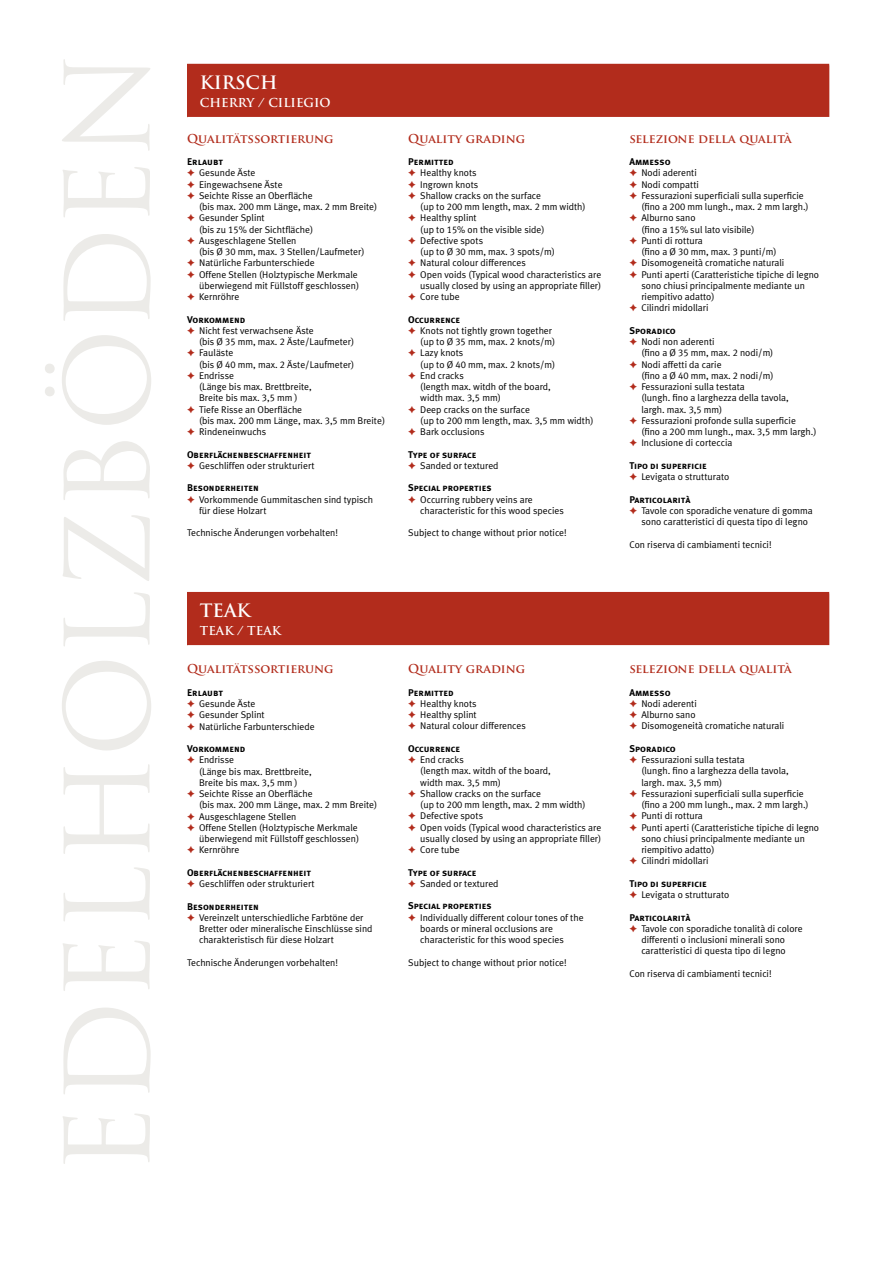
<style>
.page{position:relative;width:893px;height:1263px;background:#fff}
.page>*{position:absolute;margin:0;border:0;box-sizing:border-box;transform-origin:0 0}
.t1{font:114px "Trajan Pro";color:#ecebe8}
.t2{font:700 18px "Trajan Pro";color:#fff}
.t3{font:700 12px "Trajan Pro";letter-spacing:-.035em;color:#b22c1c}
.t4{font:700 12px "Trajan Pro";color:#fff}
.t5{font:9.75px/11.2px "Meta Plus Normal";color:#000}
.t6{font:9.75px "Meta Plus Bold Caps";color:#000}
.s1{font-family:"Meta Plus Normal Caps"}
</style>
<div class="page">
<div style="left:187px;top:65px;width:642px;height:53px;background:#b22c1c"></div>
<hr style="left:187px;top:64px;width:642px;height:1px;background:#b22c1c">
<hr style="left:187px;top:117px;width:642px;height:1px;background:#fff">
<div style="left:187px;top:593px;width:642px;height:53px;background:#b22c1c"></div>
<hr style="left:187px;top:592px;width:642px;height:1px;background:#b22c1c">
<hr style="left:187px;top:645px;width:642px;height:2px;background:#fff">
<h1 class="t1" style="left:36px;top:1174px;width:1125px;rotate:-90deg">edelholzböden</h1>
<h2 class="t2" style="left:200px;top:71px;width:79px">KIRSCH</h2>
<p class="t4" style="left:200px;top:95px;width:132px">CHERRY / CILIEGIO</p>
<p class="t3" style="left:187px;top:131px;width:148px">QUALITÄTSSORTIERUNG</p>
<p class="t6" style="left:187px;top:156px;width:37px">Erlaubt</p>
<p class="t5" style="left:199px;top:167px;width:180px">Gesunde Äste<br>Eingewachsene Äste<br>Seichte Risse an Oberfläche<br>(bis max. <span class="s1">200</span> mm Länge, max. <span class="s1">2</span> mm Breite)<br>Gesunder Splint<br>(bis zu <span class="s1">15</span>% der Sichtfläche)<br>Ausgeschlagene Stellen<br>(bis Ø <span class="s1">30</span> mm, max. <span class="s1">3</span> Stellen/Laufmeter)<br>Natürliche Farbunterschiede<br>Offene Stellen (Holztypische Merkmale überwiegend mit Füllstoff geschlossen)<br>Kernröhre</p>
<p class="t6" style="left:187px;top:314px;width:60px">Vorkommend</p>
<p class="t5" style="left:199px;top:325px;width:188px">Nicht fest verwachsene Äste<br>(bis Ø <span class="s1">35</span> mm, max. <span class="s1">2</span> Äste/Laufmeter)<br>Fauläste<br>(bis Ø <span class="s1">40</span> mm, max. <span class="s1">2</span> Äste/Laufmeter)<br>Endrisse<br>(Länge bis max. Brettbreite,<br>Breite bis max. <span class="s1">3,5</span> mm )<br>Tiefe Risse an Oberfläche<br>(bis max. <span class="s1">200</span> mm Länge, max. <span class="s1">3,5</span> mm Breite)<br>Rindeneinwuchs</p>
<p class="t6" style="left:187px;top:449px;width:125px">Oberflächenbeschaffenheit</p>
<p class="t5" style="left:199px;top:460px;width:117px">Geschliffen oder strukturiert</p>
<p class="t6" style="left:187px;top:482px;width:73px">Besonderheiten</p>
<p class="t5" style="left:199px;top:493px;width:176px">Vorkommende Gummitaschen sind typisch für diese Holzart</p>
<p class="t5" style="left:187px;top:527px;width:152px">Technische Änderungen vorbehalten!</p>
<p class="t3" style="left:408px;top:131px;width:118px">QUALITY GRADING</p>
<p class="t6" style="left:408px;top:156px;width:47px">Permitted</p>
<p class="t5" style="left:420px;top:167px;width:183px">Healthy knots<br>Ingrown knots<br>Shallow cracks on the surface<br>(up to <span class="s1">200</span> mm length, max. <span class="s1">2</span> mm width)<br>Healthy splint<br>(up to <span class="s1">15</span>% on the visible side)<br>Defective spots<br>(up to Ø <span class="s1">30</span> mm, max. <span class="s1">3</span> spots/m)<br>Natural colour differences<br>Open voids (Typical wood characteristics are usually closed by using an appropriate filler)<br>Core tube</p>
<p class="t6" style="left:408px;top:314px;width:54px">Occurrence</p>
<p class="t5" style="left:420px;top:325px;width:175px">Knots not tightly grown together<br>(up to Ø <span class="s1">35</span> mm, max. <span class="s1">2</span> knots/m)<br>Lazy knots<br>(up to Ø <span class="s1">40</span> mm, max. <span class="s1">2</span> knots/m)<br>End cracks<br>(length max. witdh of the board,<br>width max. <span class="s1">3,5</span> mm)<br>Deep cracks on the surface<br>(up to <span class="s1">200</span> mm length, max. <span class="s1">3,5</span> mm width)<br>Bark occlusions</p>
<p class="t6" style="left:408px;top:449px;width:70px">Type of surface</p>
<p class="t5" style="left:420px;top:460px;width:80px">Sanded or textured</p>
<p class="t6" style="left:408px;top:482px;width:85px">Special properties</p>
<p class="t5" style="left:420px;top:493px;width:145px">Occurring rubbery veins are characteristic for this wood species</p>
<p class="t5" style="left:408px;top:527px;width:160px">Subject to change without prior notice!</p>
<h2 class="t2" style="left:200px;top:599px;width:52px">TEAK</h2>
<p class="t4" style="left:200px;top:623px;width:83px">TEAK / TEAK</p>
<p class="t3" style="left:187px;top:662px;width:148px">QUALITÄTSSORTIERUNG</p>
<p class="t6" style="left:187px;top:687px;width:37px">Erlaubt</p>
<p class="t5" style="left:199px;top:698px;width:117px">Gesunde Äste<br>Gesunder Splint<br>Natürliche Farbunterschiede</p>
<p class="t6" style="left:187px;top:743px;width:60px">Vorkommend</p>
<p class="t5" style="left:199px;top:754px;width:180px">Endrisse<br>(Länge bis max. Brettbreite,<br>Breite bis max. <span class="s1">3,5</span> mm )<br>Seichte Risse an Oberfläche<br>(bis max. <span class="s1">200</span> mm Länge, max. <span class="s1">2</span> mm Breite)<br>Ausgeschlagene Stellen<br>Offene Stellen (Holztypische Merkmale überwiegend mit Füllstoff geschlossen)<br>Kernröhre</p>
<p class="t6" style="left:187px;top:867px;width:125px">Oberflächenbeschaffenheit</p>
<p class="t5" style="left:199px;top:878px;width:117px">Geschliffen oder strukturiert</p>
<p class="t6" style="left:187px;top:901px;width:73px">Besonderheiten</p>
<p class="t5" style="left:199px;top:912px;width:175px">Vereinzelt unterschiedliche Farbtöne der<br>Bretter oder mineralische Einschlüsse sind charakteristisch für diese Holzart</p>
<p class="t5" style="left:187px;top:957px;width:152px">Technische Änderungen vorbehalten!</p>
<p class="t3" style="left:408px;top:661px;width:118px">QUALITY GRADING</p>
<p class="t6" style="left:408px;top:686px;width:47px">Permitted</p>
<p class="t5" style="left:420px;top:698px;width:107px">Healthy knots<br>Healthy splint<br>Natural colour differences</p>
<p class="t6" style="left:408px;top:743px;width:54px">Occurrence</p>
<p class="t5" style="left:420px;top:754px;width:183px">End cracks<br>(length max. witdh of the board,<br>width max. <span class="s1">3,5</span> mm)<br>Shallow cracks on the surface<br>(up to <span class="s1">200</span> mm length, max. <span class="s1">2</span> mm width)<br>Defective spots<br>Open voids (Typical wood characteristics are usually closed by using an appropriate filler)<br>Core tube</p>
<p class="t6" style="left:408px;top:867px;width:70px">Type of surface</p>
<p class="t5" style="left:420px;top:878px;width:80px">Sanded or textured</p>
<p class="t6" style="left:408px;top:900px;width:85px">Special properties</p>
<p class="t5" style="left:420px;top:911px;width:165px">Individually different colour tones of the boards or mineral occlusions are characteristic for this wood species</p>
<p class="t5" style="left:408px;top:956px;width:160px">Subject to change without prior notice!</p>
<p class="t3" style="left:629px;top:131px;width:164px">SELEZIONE DELLA QUALITÀ</p>
<p class="t6" style="left:629px;top:156px;width:43px">Ammesso</p>
<p class="t5" style="left:641px;top:167px;width:179px">Nodi aderenti<br>Nodi compatti<br>Fessurazioni superficiali sulla superficie (fino a <span class="s1">200</span> mm lungh., max. <span class="s1">2</span> mm largh.)<br>Alburno sano<br>(fino a <span class="s1">15</span>% sul lato visibile)<br>Punti di rottura<br>(fino a Ø <span class="s1">30</span> mm, max. <span class="s1">3</span> punti/m)<br>Disomogeneità cromatiche naturali<br>Punti aperti (Caratteristiche tipiche di legno sono chiusi principalmente mediante un riempitivo adatto)<br>Cilindri midollari</p>
<p class="t6" style="left:629px;top:325px;width:48px">Sporadico</p>
<p class="t5" style="left:641px;top:336px;width:177px">Nodi non aderenti<br>(fino a Ø <span class="s1">35</span> mm, max. <span class="s1">2</span> nodi/m)<br>Nodi affetti da carie<br>(fino a Ø <span class="s1">40</span> mm, max. <span class="s1">2</span> nodi/m)<br>Fessurazioni sulla testata<br>(lungh. fino a larghezza della tavola,<br>largh. max. <span class="s1">3,5</span> mm)<br>Fessurazioni profonde sulla superficie (fino a <span class="s1">200</span> mm lungh., max. <span class="s1">3,5</span> mm largh.)<br>Inclusione di corteccia</p>
<p class="t6" style="left:629px;top:460px;width:79px">Tipo di superficie</p>
<p class="t5" style="left:641px;top:471px;width:90px">Levigata o strutturato</p>
<p class="t6" style="left:629px;top:494px;width:63px">Particolarità</p>
<p class="t5" style="left:641px;top:505px;width:173px">Tavole con sporadiche venature di gomma sono caratteristici di questa tipo di legno</p>
<p class="t5" style="left:629px;top:539px;width:144px">Con riserva di cambiamenti tecnici!</p>
<p class="t3" style="left:629px;top:661px;width:164px">SELEZIONE DELLA QUALITÀ</p>
<p class="t6" style="left:629px;top:686px;width:43px">Ammesso</p>
<p class="t5" style="left:641px;top:698px;width:145px">Nodi aderenti<br>Alburno sano<br>Disomogeneità cromatiche naturali</p>
<p class="t6" style="left:629px;top:743px;width:48px">Sporadico</p>
<p class="t5" style="left:641px;top:754px;width:179px">Fessurazioni sulla testata<br>(lungh. fino a larghezza della tavola,<br>largh. max. <span class="s1">3,5</span> mm)<br>Fessurazioni superficiali sulla superficie (fino a <span class="s1">200</span> mm lungh., max. <span class="s1">2</span> mm largh.)<br>Punti di rottura<br>Punti aperti (Caratteristiche tipiche di legno sono chiusi principalmente mediante un riempitivo adatto)<br>Cilindri midollari</p>
<p class="t6" style="left:629px;top:878px;width:79px">Tipo di superficie</p>
<p class="t5" style="left:641px;top:889px;width:90px">Levigata o strutturato</p>
<p class="t6" style="left:629px;top:912px;width:63px">Particolarità</p>
<p class="t5" style="left:641px;top:923px;width:163px">Tavole con sporadiche tonalità di colore differenti o inclusioni minerali sono caratteristici di questa tipo di legno</p>
<p class="t5" style="left:629px;top:968px;width:144px">Con riserva di cambiamenti tecnici!</p>
</div>
